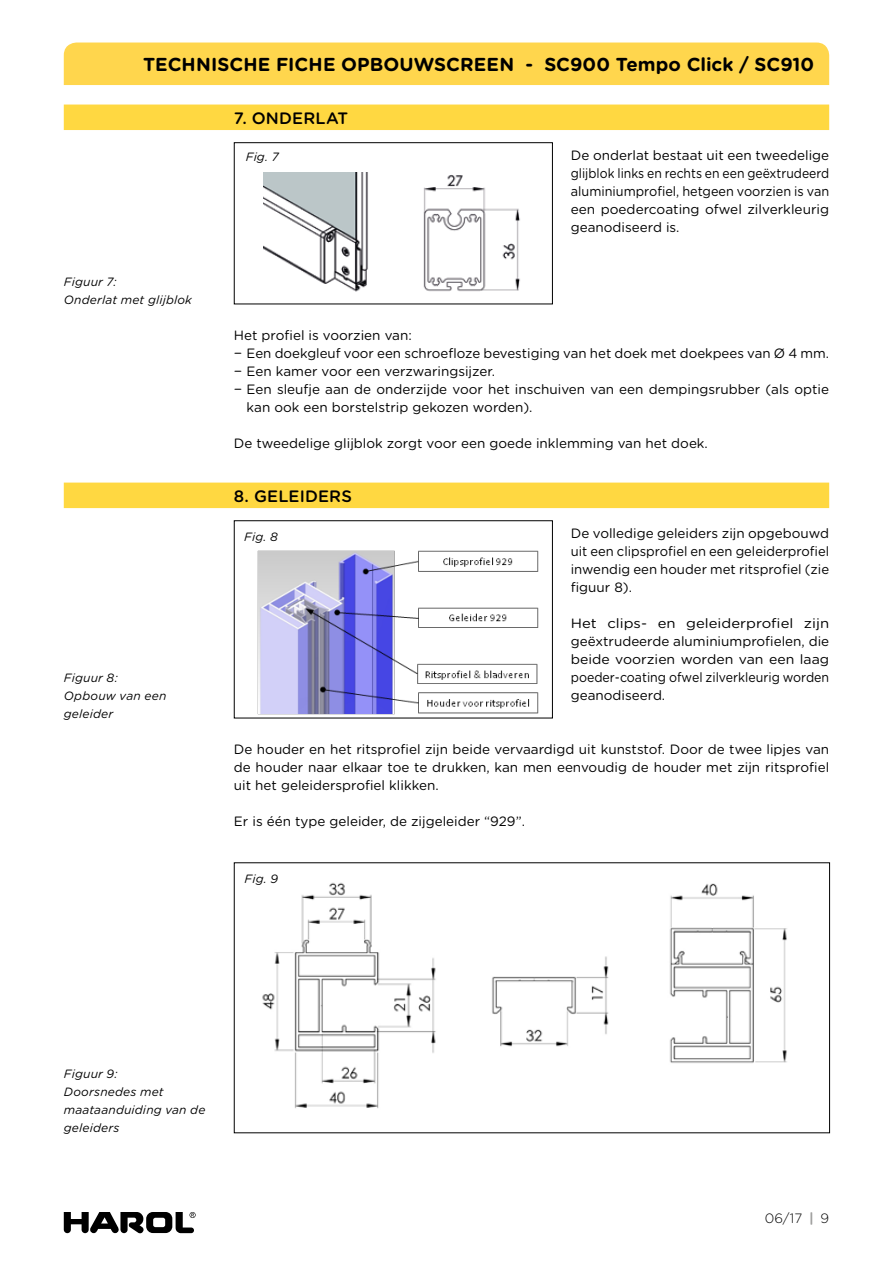
<style>
.page{position:relative;width:893px;height:1263px;background:#fff}
.page>*{position:absolute;margin:0;border:0;box-sizing:border-box;transform-origin:0 0}
.t1{font:700 18.75px "Gotham Rounded";letter-spacing:.005em;color:#000}
.t2{font:500 16.5px "Gotham Rounded";letter-spacing:.005em;color:#000}
.t3{font:13.5px/18px "Gotham Rounded";color:#000;text-align:justify}
.t4{font:13.5px/18px "Gotham Rounded";color:#000;text-align:justify;scale:1.1 1}
.t5{font:300 13.5px "Gotham Rounded";color:#000}
.t6{font:italic 12px/18px "Gotham Rounded";letter-spacing:.015em;color:#000}
.s1{font-weight:700;color:#9d9d9c}
</style>
<div class="page">
<div style="left:64px;top:43px;width:765px;height:42px;background:#ffd64d"></div>
<svg style="left:64px;top:1212px;width:132px;height:21px"></svg>
<div style="left:64px;top:105px;width:765px;height:25px;background:#ffd841"></div>
<div style="left:64px;top:483px;width:765px;height:25px;background:#ffd841"></div>
<div style="left:234px;top:142px;width:319px;height:162px;border:1px solid #000"></div>
<img style="left:423px;top:175px;width:97px;height:117px">
<img style="left:264px;top:172px;width:104px;height:120px">
<img style="left:258px;top:551px;width:280px;height:163px">
<img style="left:262px;top:882px;width:525px;height:227px">
<h1 class="t1" style="left:143px;top:51px;width:673px">TECHNISCHE FICHE OPBOUWSCREEN - SC900 Tempo Click / SC910</h1>
<p class="t2" style="left:234px;top:107px;width:116px">7. ONDERLAT</p>
<p class="t3" style="left:571px;top:146px;width:260px">De onderlat bestaat uit een tweedelige glijblok links en rechts en een geëxtrudeerd aluminiumprofiel, hetgeen voorzien is van een poedercoating ofwel zilverkleurig geanodiseerd is.</p>
<p class="t6" style="left:246px;top:147px;width:35px">Fig. 7</p>
<p class="t6" style="left:64px;top:273px;width:130px">Figuur 7:<br>Onderlat met glijblok</p>
<p class="t6" style="left:64px;top:669px;width:104px">Figuur 8:<br>Opbouw van een geleider</p>
<p class="t3" style="left:234px;top:326px;width:179px">Het profiel is voorzien van:</p>
<p class="t3" style="left:234px;top:344px;width:597px">− Een doekgleuf voor een schroefloze bevestiging van het doek met doekpees van Ø 4 mm.</p>
<p class="t3" style="left:234px;top:362px;width:263px">− Een kamer voor een verzwaringsijzer.</p>
<p class="t3" style="left:234px;top:380px;width:597px">− Een sleufje aan de onderzijde voor het inschuiven van een dempingsrubber (als optie</p>
<p class="t3" style="left:247px;top:398px;width:287px">kan ook een borstelstrip gekozen worden).</p>
<p class="t3" style="left:234px;top:434px;width:476px">De tweedelige glijblok zorgt voor een goede inklemming van het doek.</p>
<p class="t2" style="left:234px;top:485px;width:120px">8. GELEIDERS</p>
<p class="t6" style="left:244px;top:527px;width:35px">Fig. 8</p>
<p class="t3" style="left:571px;top:524px;width:260px">De volledige geleiders zijn opgebouwd uit een clipsprofiel en een geleiderprofiel inwendig een houder met ritsprofiel (zie figuur 8).</p>
<p class="t4" style="left:571px;top:614px;width:236px">Het clips- en geleiderprofiel zijn geëxtrudeerde aluminiumprofielen, die beide voorzien worden van een laag poeder-coating ofwel zilverkleurig worden geanodiseerd.</p>
<p class="t3" style="left:234px;top:740px;width:597px">De houder en het ritsprofiel zijn beide vervaardigd uit kunststof. Door de twee lipjes van de houder naar elkaar toe te drukken, kan men eenvoudig de houder met zijn ritsprofiel uit het geleidersprofiel klikken.</p>
<p class="t3" style="left:234px;top:812px;width:293px">Er is één type geleider, de zijgeleider “929”.</p>
<p class="t6" style="left:244px;top:869px;width:35px">Fig. 9</p>
<p class="t6" style="left:64px;top:1065px;width:143px">Figuur 9:<br>Doorsnedes met maataanduiding van de geleiders</p>
<p class="t5" style="left:765px;top:1209px;width:66px">06/17 <span class="s1">|</span> 9</p>
</div>
